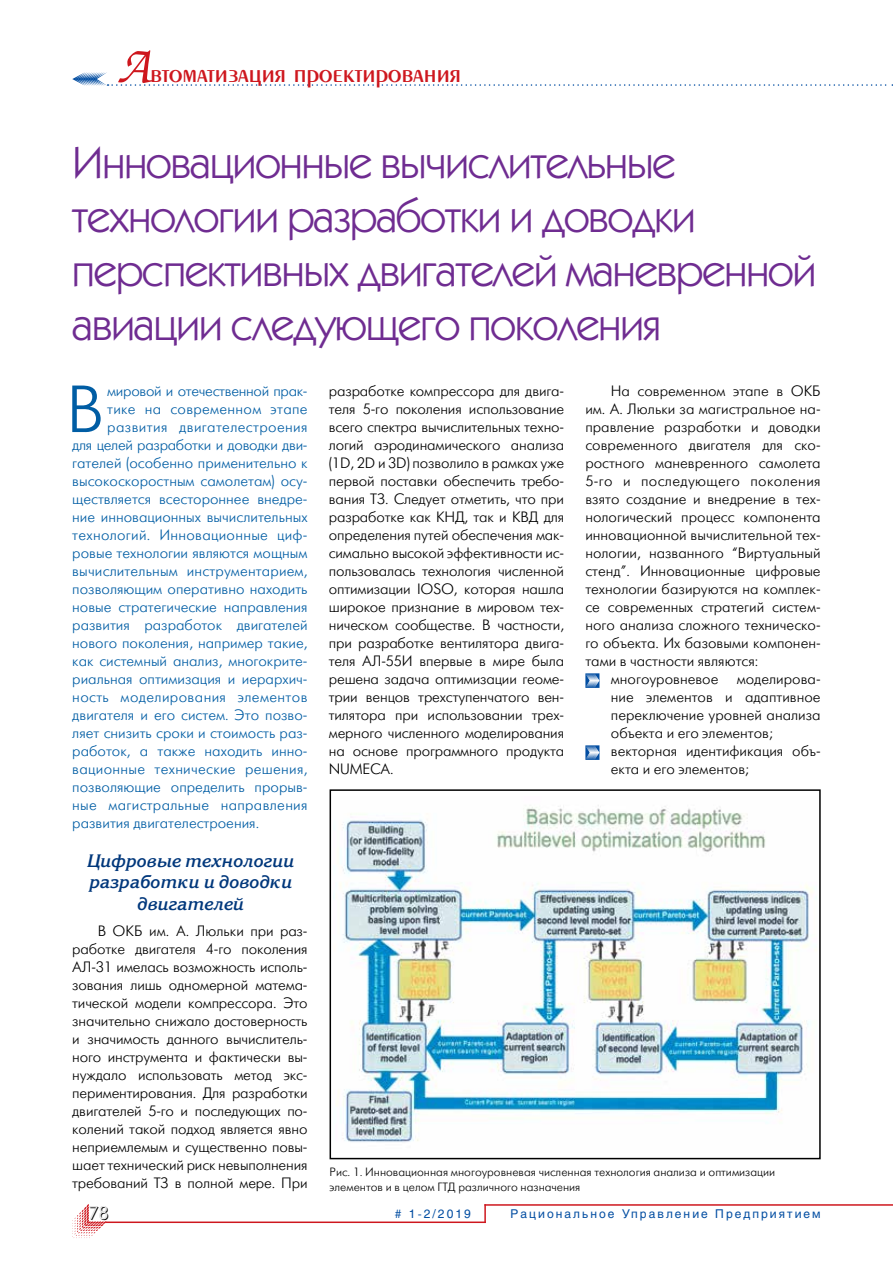
<style>
.page{position:relative;width:893px;height:1263px;background:#fff}
.page>*{position:absolute;margin:0;border:0;box-sizing:border-box;transform-origin:0 0}
.t1{font:66.45px "Futuris Light C";color:#005da4}
.t2{font:45px/54px "Kabel C";letter-spacing:-.02em;color:#6f2c91}
.t3{font:27px "Penta Demi";color:#ce171e}
.t4{font:italic 700 18px/21.6px "Korinna C";color:#00377b;text-align:center}
.t5{font:18px "Futuris Shadow C";color:#000}
.t6{font:15px/18px "Futuris Light C";color:#000;text-align:justify}
.t7{font:15px "Futuris Light C";color:#005da4}
.t8{font:15px "Futuris Light C";letter-spacing:.02em;color:#005da4}
.t9{font:15px "Futuris Light C";letter-spacing:-.02em;color:#005da4}
.t10{font:15px "Futuris Light C";letter-spacing:.025em;color:#005da4}
.t11{font:12px/14.4px "Futuris Light C";color:#000}
.t12{font:12px "Helios";letter-spacing:.17em;color:#034ea2}
.s1{font-family:"Zapf Chancery C";font-size:54px}
</style>
<div class="page">
<svg style="left:72px;top:1204px;width:34px;height:34px"></svg>
<svg style="left:484px;top:1206px;width:2px;height:15px"></svg>
<hr style="left:105px;top:1221px;width:381px;height:2px;background:#ce171e">
<hr style="left:484px;top:1204px;width:409px;height:2px;background:#ce171e">
<svg style="left:72px;top:72px;width:821px;height:14px"></svg>
<svg style="left:585px;top:673px;width:14px;height:15px"></svg>
<svg style="left:585px;top:745px;width:14px;height:15px"></svg>
<img style="left:333px;top:805px;width:480px;height:338px">
<div style="left:330px;top:789px;width:491px;height:370px;border:2px solid #000"></div>
<h3 class="t3" style="left:117px;top:60px;width:346px"><span class="s1">А</span>втоматизация проектирования</h3>
<h2 class="t2" style="left:72px;top:134px;width:745px">Инновационные вычислительные технологии разработки и доводки перспективных двигателей маневренной авиации следующего поколения</h2>
<h1 class="t1" style="left:66px;top:375px;width:39px">В</h1>
<p class="t9" style="left:107px;top:383px;width:202px">мировой и отечественной прак-</p>
<p class="t8" style="left:107px;top:401px;width:202px">тике на современном этапе</p>
<p class="t10" style="left:107px;top:419px;width:202px">развития двигателестроения</p>
<p class="t9" style="left:72px;top:437px;width:237px">для целей разработки и доводки дви-</p>
<p class="t7" style="left:72px;top:455px;width:237px">гателей (особенно применительно к</p>
<p class="t7" style="left:72px;top:473px;width:237px">высокоскоростным самолетам) осу-</p>
<p class="t7" style="left:72px;top:491px;width:237px">ществляется всестороннее внедре-</p>
<p class="t7" style="left:72px;top:509px;width:237px">ние инновационных вычислительных</p>
<p class="t8" style="left:72px;top:527px;width:237px">технологий. Инновационные циф-</p>
<p class="t7" style="left:72px;top:545px;width:237px">ровые технологии являются мощным</p>
<p class="t7" style="left:72px;top:563px;width:237px">вычислительным инструментарием,</p>
<p class="t7" style="left:72px;top:581px;width:237px">позволяющим оперативно находить</p>
<p class="t7" style="left:72px;top:599px;width:237px">новые стратегические направления</p>
<p class="t7" style="left:72px;top:617px;width:237px">развития разработок двигателей</p>
<p class="t7" style="left:72px;top:635px;width:237px">нового поколения, например такие,</p>
<p class="t7" style="left:72px;top:653px;width:237px">как системный анализ, многокрите-</p>
<p class="t7" style="left:72px;top:671px;width:237px">риальная оптимизация и иерархич-</p>
<p class="t10" style="left:72px;top:689px;width:237px">ность моделирования элементов</p>
<p class="t7" style="left:72px;top:707px;width:237px">двигателя и его систем. Это позво-</p>
<p class="t7" style="left:72px;top:725px;width:237px">ляет снизить сроки и стоимость раз-</p>
<p class="t7" style="left:72px;top:743px;width:237px">работок, а также находить инно-</p>
<p class="t8" style="left:72px;top:761px;width:237px">вационные технические решения,</p>
<p class="t7" style="left:72px;top:779px;width:237px">позволяющие определить прорыв-</p>
<p class="t8" style="left:72px;top:797px;width:237px">ные магистральные направления</p>
<p class="t7" style="left:72px;top:815px;width:188px">развития двигателестроения.</p>
<p class="t4" style="left:86px;top:850px;width:208px">Цифровые технологии разработки и доводки двигателей</p>
<p class="t6" style="left:72px;top:922px;width:237px;text-indent:26px">В ОКБ им. А. Люльки при раз&shy;работке двигателя 4-го поколения АЛ-31 имелась возможность исполь&shy;зования лишь одномерной матема&shy;тической модели компрессора. Это значительно снижало достоверность и значимость данного вычислитель&shy;ного инструмента и фактически вы&shy;нуждало использовать метод экс&shy;периментирования. Для разработки двигателей 5-го и последующих по&shy;колений такой подход является явно неприемлемым и существенно повы&shy;шает технический риск невыполнения требований ТЗ в полной мере. При</p>
<p class="t6" style="left:329px;top:382px;width:237px">разработке компрессора для двига&shy;теля 5-го поколения использование всего спектра вычислительных техно&shy;логий аэродинамического анализа (1D, 2D и 3D) позволило в рамках уже первой поставки обеспечить требо&shy;вания ТЗ. Следует отметить, что при разработке как КНД, так и КВД для определения путей обеспечения мак&shy;симально высокой эффективности ис&shy;пользовалась технология численной оптимизации IOSO, которая нашла широкое признание в мировом тех&shy;ническом сообществе. В частности, при разработке вентилятора двига&shy;теля АЛ-55И впервые в мире была решена задача оптимизации геоме&shy;трии венцов трехступенчатого вен&shy;тилятора при использовании трех&shy;мерного численного моделирования на основе программного продукта NUMECA.</p>
<p class="t6" style="left:585px;top:382px;width:237px;text-indent:26px">На современном этапе в ОКБ им. А. Люльки за магистральное на&shy;правление разработки и доводки современного двигателя для ско&shy;ростного маневренного самолета 5-го и последующего поколения взято создание и внедрение в тех&shy;нологический процесс компонента инновационной вычислительной тех&shy;нологии, названного “Виртуальный стенд”. Инновационные цифровые технологии базируются на комплек&shy;се современных стратегий систем&shy;ного анализа сложного техническо&shy;го объекта. Их базовыми компонен&shy;тами в частности являются:</p>
<p class="t6" style="left:611px;top:670px;width:211px;text-align:left">многоуровневое моделирова&shy;ние элементов и адаптивное переключение уровней анализа объекта и его элементов; векторная идентификация объ&shy;екта и его элементов;</p>
<p class="t11" style="left:330px;top:1165px;width:447px">Рис. 1. Инновационная многоуровневая численная технология анализа и оптимизации элементов и в целом ГТД различного назначения</p>
<p class="t5" style="left:89px;top:1204px;width:21px">78</p>
<p class="t12" style="left:510px;top:1207px;width:312px">Рациональное Управление Предприятием</p>
<p class="t12" style="left:395px;top:1207px;width:78px"># 1-2/2019</p>
</div>
